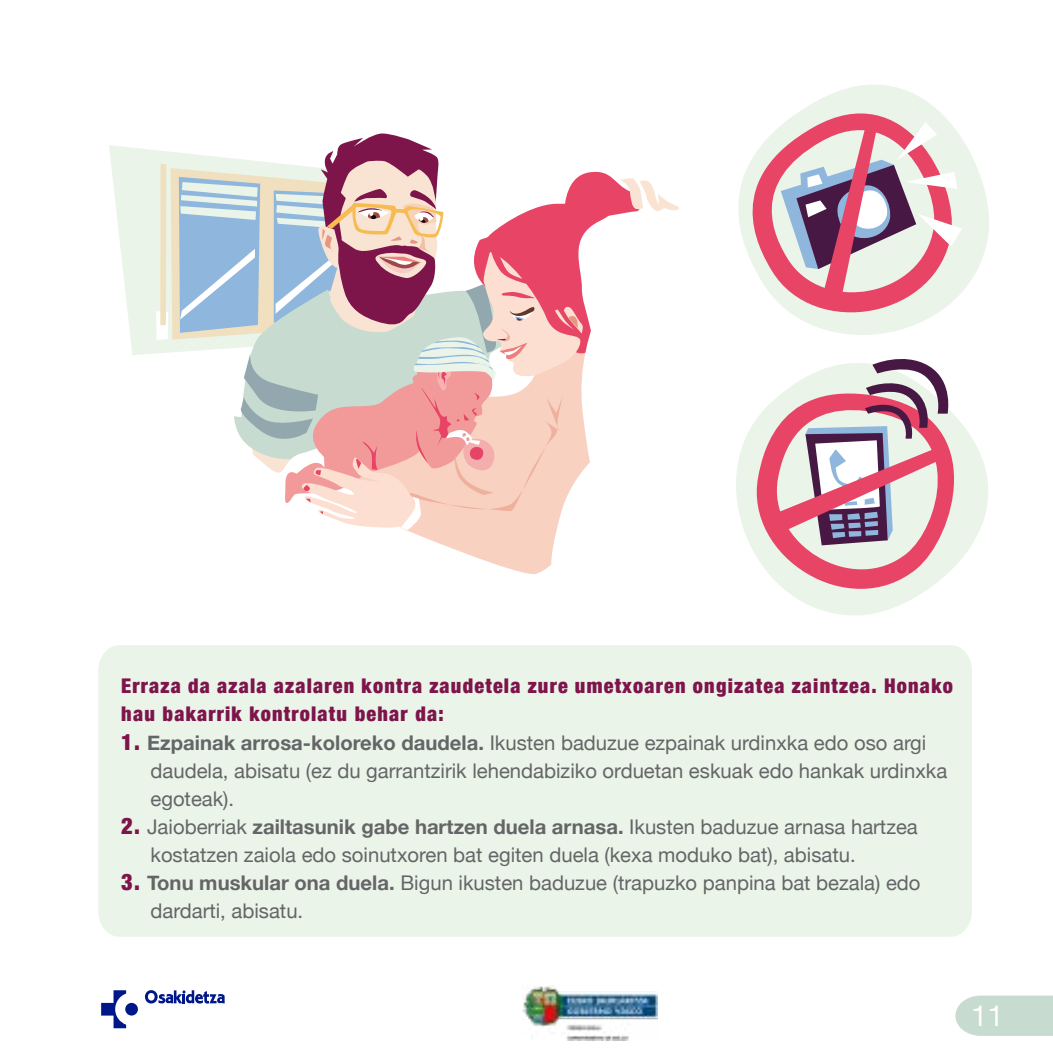
<style>
.page{position:relative;width:1053px;height:1053px;background:#fff}
.page>*{position:absolute;margin:0;border:0;box-sizing:border-box;transform-origin:0 0}
.t1{font:29.25px "Helvetica Neue";color:#fff}
.t2{font:20.25px/28.1px "Helvetica Neue";color:#646567}
.t3{font:900 condensed 20.25px/28.1px "Helvetica Neue";letter-spacing:.06em;color:#7d144a}
.s1{font-weight:900;font-stretch:condensed;font-size:22.5px;color:#7d144a}
.s2{font-weight:700}
</style>
<div class="page">
<svg style="left:955px;top:995px;width:97px;height:40px"></svg>
<svg style="left:145px;top:990px;width:80px;height:14px"></svg>
<svg style="left:101px;top:990px;width:37px;height:38px"></svg>
<img style="left:523px;top:985px;width:134px;height:54px">
<div style="left:98px;top:645px;width:873px;height:291px;background:#eaf4e9"></div>
<svg style="left:109px;top:145px;width:47px;height:210px;fill:#eaf4e9"></svg>
<svg style="left:156px;top:133px;width:523px;height:441px"></svg>
<svg style="left:961px;top:138px;width:28px;height:155px;fill:#eaf4e9"></svg>
<svg style="left:738px;top:85px;width:196px;height:234px"></svg>
<svg style="left:746px;top:99px;width:215px;height:216px"></svg>
<svg style="left:736px;top:319px;width:191px;height:207px"></svg>
<svg style="left:743px;top:375px;width:245px;height:241px"></svg>
<svg style="left:766px;top:351px;width:199px;height:246px"></svg>
<p class="t3" style="left:121px;top:671px;width:833px">Erraza da azala azalaren kontra zaudetela zure umetxoaren ongizatea zaintzea. Honako hau bakarrik kontrolatu behar da:</p>
<p class="t2" style="left:150px;top:728px;width:798px;text-indent:-29px"><span class="s1">1.</span> <span class="s2">Ezpainak arrosa-koloreko daudela.</span> Ikusten baduzue ezpainak urdinxka edo oso argi daudela, abisatu (ez du garrantzirik lehendabiziko orduetan eskuak edo hankak urdinxka egoteak).</p>
<p class="t2" style="left:150px;top:812px;width:768px;text-indent:-29px"><span class="s1">2.</span> Jaioberriak <span class="s2">zailtasunik gabe hartzen duela arnasa.</span> Ikusten baduzue arnasa hartzea kostatzen zaiola edo soinutxoren bat egiten duela (kexa moduko bat), abisatu.</p>
<p class="t2" style="left:150px;top:868px;width:771px;text-indent:-29px"><span class="s1">3.</span> <span class="s2">Tonu muskular ona duela.</span> Bigun ikusten baduzue (trapuzko panpina bat bezala) edo dardarti, abisatu.</p>
<h1 class="t1" style="left:971px;top:997px;width:34px">11</h1>
</div>
